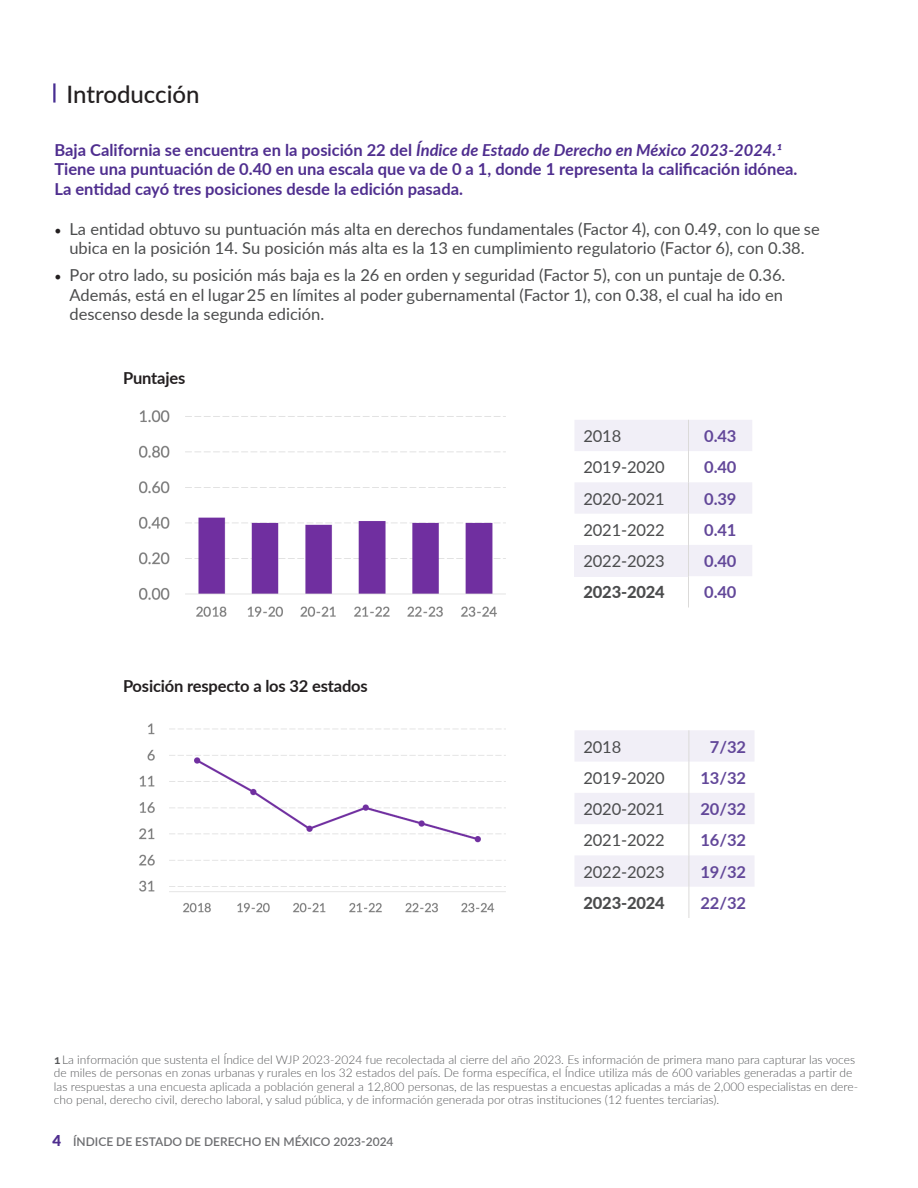
<style>
.page{position:relative;width:918px;height:1188px;background:#fff}
.page>*{position:absolute;margin:0;border:0;box-sizing:border-box;transform-origin:0 0}
.t1{font:500 24px "Lato";color:#231f20}
.t2{font:16.5px/19.5px "Lato";color:#4b4c4d;text-align:center}
.t3{font:700 16.5px/19.5px "Lato";color:#4f2e8f}
.t4{font:700 16.5px "Lato";letter-spacing:-.01em;color:#624799}
.t5{font:700 16.5px "Lato";letter-spacing:-.01em;color:#231f20}
.t6{font:800 16.5px "Lato";letter-spacing:-.01em;color:#4b4c4d}
.t7{font:300 12px/13.5px "Lato";color:#57585a}
.t8{font:600 12px "Lato";color:#6c6d70}
.s1{font-style:italic}
.s2{font-family:"Minion Pro";font-size:18px;color:#231f20}
.s3{font-style:inherit}
.s4{font-weight:700}
.s5{font-weight:900;font-size:15px;color:#4f2e8f}
</style>
<div class="page">
<img style="left:139px;top:410px;width:367px;height:207px">
<img style="left:139px;top:723px;width:367px;height:190px">
<svg style="left:575px;top:420px;width:177px;height:156px"></svg>
<div style="left:574px;top:545px;width:114px;height:31px;background:#f1eff7"></div>
<hr style="left:688px;top:420px;width:1px;height:31px;background:#dbdad9">
<hr style="left:688px;top:451px;width:1px;height:31px;background:#dbdad9">
<hr style="left:688px;top:482px;width:1px;height:32px;background:#dbdad9">
<hr style="left:688px;top:514px;width:1px;height:31px;background:#dbdad9">
<hr style="left:688px;top:545px;width:1px;height:31px;background:#dbdad9">
<hr style="left:688px;top:576px;width:1px;height:31px;background:#dbdad9">
<svg style="left:575px;top:730px;width:179px;height:157px"></svg>
<hr style="left:689px;top:730px;width:1px;height:32px;background:#dbdad9">
<hr style="left:689px;top:762px;width:1px;height:31px;background:#dbdad9">
<hr style="left:689px;top:793px;width:1px;height:31px;background:#dbdad9">
<hr style="left:689px;top:824px;width:1px;height:31px;background:#dbdad9">
<hr style="left:689px;top:855px;width:1px;height:32px;background:#dbdad9">
<hr style="left:689px;top:887px;width:1px;height:31px;background:#dbdad9">
<hr style="left:53px;top:83px;width:3px;height:20px;background:#482e92">
<h1 class="t1" style="left:66px;top:77px;width:135px">Introducción</h1>
<p class="t3" style="left:54px;top:139px;width:745px">Baja California se encuentra en la posición 22 del <span class="s1">Índice de Estado de Derecho en México 2023-2024.1<br></span>Tiene una puntuación de 0.40 en una escala que va de 0 a 1, donde 1 representa la calificación idónea.<br>La entidad cayó tres posiciones desde la edición pasada.</p>
<h2 class="t2" style="left:54px;top:218px;width:767px"><span class="s2">•</span> La entidad obtuvo su puntuación más alta en derechos fundamentales (Factor 4), con 0.49, con lo que se ubica en la posición 14. Su posición más alta es la 13 en cumplimiento regulatorio (Factor 6), con 0.38.</h2>
<h2 class="t2" style="left:69px;top:265px;width:718px;text-align:left;text-indent:-15px"><span class="s2">•</span> Por otro lado, su posición más baja es la 26 en orden y seguridad (Factor 5), con un puntaje de 0.36.<br>Además, está en <span class="s3">el lugar</span>25 en límites al poder gubernamental (Factor 1), con 0.38, el cual ha ido en descenso desde la segunda edición.</h2>
<h2 class="t5" style="left:123px;top:366px;width:64px">Puntajes</h2>
<h2 class="t5" style="left:123px;top:674px;width:246px">Posición respecto a los 32 estados</h2>
<h2 class="t2" style="left:584px;top:426px;width:39px">2018</h2>
<h2 class="t4" style="left:704px;top:424px;width:34px">0.43</h2>
<h2 class="t2" style="left:584px;top:457px;width:83px">2019-2020</h2>
<h2 class="t4" style="left:704px;top:455px;width:34px">0.40</h2>
<h2 class="t2" style="left:584px;top:488px;width:83px">2020-2021</h2>
<h2 class="t4" style="left:704px;top:486px;width:34px">0.39</h2>
<h2 class="t2" style="left:584px;top:519px;width:83px">2021-2022</h2>
<h2 class="t4" style="left:704px;top:518px;width:34px">0.41</h2>
<h2 class="t2" style="left:584px;top:551px;width:83px">2022-2023</h2>
<h2 class="t4" style="left:704px;top:549px;width:34px">0.40</h2>
<h2 class="t6" style="left:584px;top:580px;width:83px">2023-2024</h2>
<h2 class="t4" style="left:704px;top:580px;width:34px">0.40</h2>
<h2 class="t2" style="left:584px;top:736px;width:39px">2018</h2>
<h2 class="t4" style="left:710px;top:734px;width:38px">7/32</h2>
<h2 class="t2" style="left:584px;top:767px;width:83px">2019-2020</h2>
<h2 class="t4" style="left:701px;top:766px;width:47px">13/32</h2>
<h2 class="t2" style="left:584px;top:799px;width:83px">2020-2021</h2>
<h2 class="t4" style="left:701px;top:797px;width:47px">20/32</h2>
<h2 class="t2" style="left:584px;top:830px;width:83px">2021-2022</h2>
<h2 class="t4" style="left:701px;top:828px;width:47px">16/32</h2>
<h2 class="t2" style="left:584px;top:861px;width:83px">2022-2023</h2>
<h2 class="t4" style="left:701px;top:860px;width:47px">19/32</h2>
<h2 class="t6" style="left:584px;top:891px;width:83px">2023-2024</h2>
<h2 class="t4" style="left:701px;top:891px;width:47px">22/32</h2>
<p class="t7" style="left:54px;top:1052px;width:806px"><span class="s4">1</span> La información que sustenta el Índice del WJP 2023-2024 fue recolectada al cierre del año 2023. Es información de primera mano para capturar las voces de miles de personas en zonas urbanas y rurales en los 32 estados del país. De forma específica, el Índice utiliza más de 600 variables generadas a partir de las respuestas a una encuesta aplicada a población general a 12,800 personas, de las respuestas a encuestas aplicadas a más de 2,000 especialistas en dere&shy;cho penal, derecho civil, derecho laboral, y salud pública, y de información generada por otras instituciones (12 fuentes terciarias).</p>
<p class="t8" style="left:52px;top:1133px;width:343px"><span class="s5">4</span> ÍNDICE DE ESTADO DE DERECHO EN MÉXICO 2023-2024</p>
</div>
